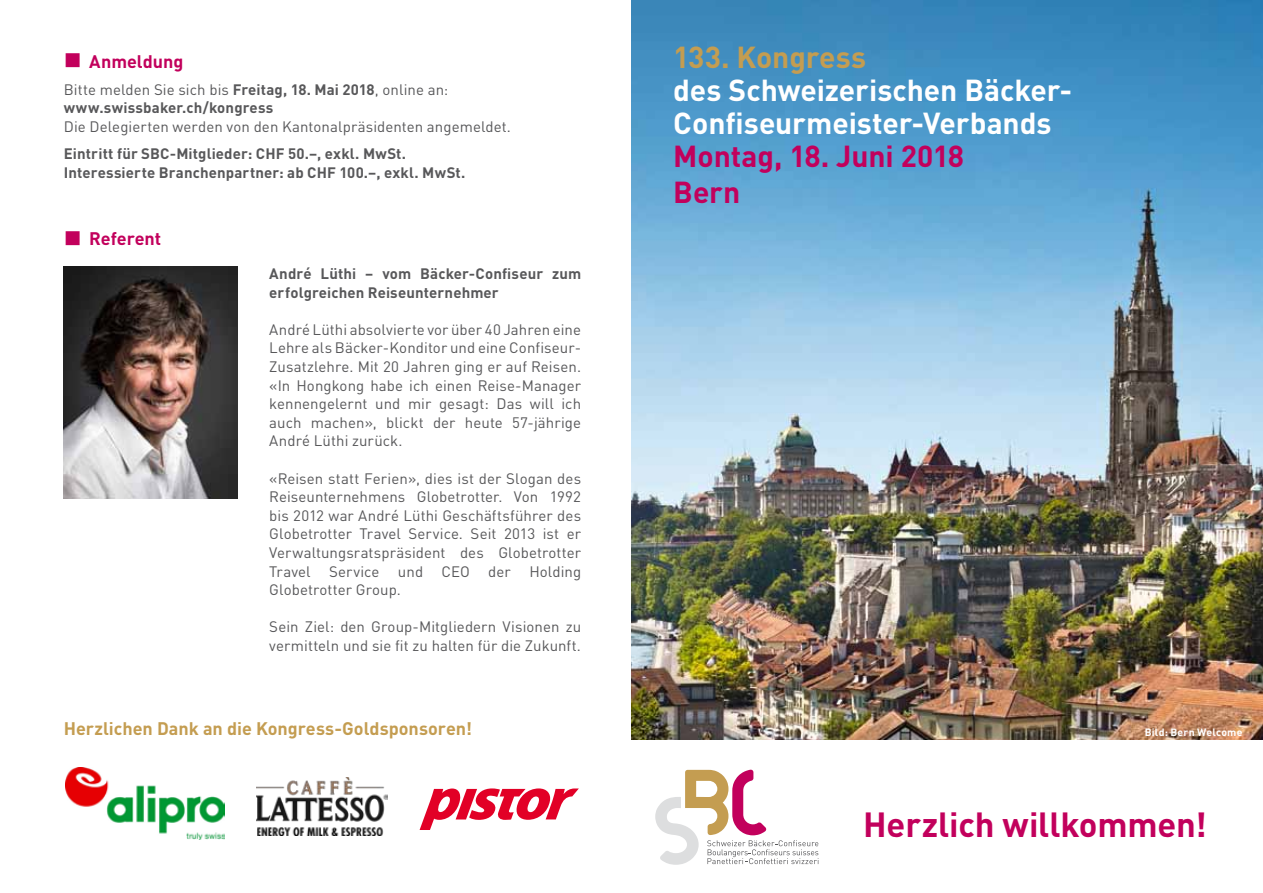
<style>
.page{position:relative;width:1263px;height:893px;background:#fff}
.page>*{position:absolute;margin:0;border:0;box-sizing:border-box;transform-origin:0 0}
.t1{font:700 34.5px "DINOT";letter-spacing:-.005em;color:#c2005c}
.t2{font:700 30px/33px "DINOT";letter-spacing:-.005em;color:#fff}
.t3{font:700 30px/36px "DINOT";letter-spacing:-.005em;color:#c2005c}
.t4{font:700 30px "DINOT";letter-spacing:-.005em;color:#c49d51}
.t5{font:700 18px "DINOT";color:#c49d51}
.t6{font:700 18px "DINOT";color:#c2005c}
.t7{font:15px/18.6px "DINOT";letter-spacing:.005em;color:#58585a;text-align:justify}
.t8{font:700 15px/18.6px "DINOT";letter-spacing:.01em;color:#58585a}
.t9{font:700 10.5px "DINOT";letter-spacing:.02em;color:#fff}
.s1{font-weight:400}
</style>
<div class="page">
<img style="left:631px;top:0;width:632px;height:740px">
<img style="left:64px;top:267px;width:174px;height:232px">
<svg style="left:420px;top:788px;width:159px;height:42px"></svg>
<img style="left:66px;top:767px;width:159px;height:73px">
<img style="left:256px;top:777px;width:131px;height:58px">
<svg style="left:655px;top:770px;width:164px;height:95px"></svg>
<p class="t6" style="left:89px;top:49px;width:96px">Anmeldung</p>
<p class="t8" style="left:64px;top:80px;width:386px"><span class="s1">Bitte melden Sie sich bis</span> Freitag, 18. Mai 2018<span class="s1">, online an: </span>www.swissbaker.ch/kongress</p>
<p class="t7" style="left:64px;top:117px;width:449px">Die Delegierten werden von den Kantonalpräsidenten angemeldet.</p>
<p class="t8" style="left:64px;top:144px;width:403px">Eintritt für SBC-Mitglieder: CHF 50.–, exkl. MwSt.<br>Interessierte Branchenpartner: ab CHF 100.–, exkl. MwSt.</p>
<p class="t6" style="left:89px;top:227px;width:73px">Referent</p>
<p class="t8" style="left:269px;top:264px;width:313px">André Lüthi – vom Bäcker-Confiseur zum erfolgreichen Reiseunternehmer</p>
<p class="t7" style="left:269px;top:320px;width:313px">André Lüthi absolvierte vor über 40 Jahren eine Lehre als Bäcker-Konditor und eine Confiseur-Zusatzlehre. Mit 20 Jahren ging er auf Reisen. «In Hongkong habe ich einen Reise-Manager kennengelernt und mir gesagt: Das will ich auch machen», blickt der heute 57-jährige André Lüthi zurück.</p>
<p class="t7" style="left:269px;top:469px;width:313px">«Reisen statt Ferien», dies ist der Slogan des Reiseunternehmens Globetrotter. Von 1992 bis 2012 war André Lüthi Geschäftsführer des Globetrotter Travel Service. Seit 2013 ist er Verwaltungsratspräsident des Globetrotter Travel Service und CEO der Holding Globetrotter Group.</p>
<p class="t7" style="left:269px;top:617px;width:313px">Sein Ziel: den Group-Mitgliedern Visionen zu vermitteln und sie fit zu halten für die Zukunft.</p>
<p class="t5" style="left:64px;top:717px;width:410px">Herzlichen Dank an die Kongress-Goldsponsoren!</p>
<h2 class="t4" style="left:673px;top:37px;width:194px">133. Kongress</h2>
<h2 class="t2" style="left:673px;top:72px;width:400px">des Schweizerischen Bäcker-<br>Confiseurmeister-Verbands</h2>
<h2 class="t3" style="left:673px;top:137px;width:292px">Montag, 18. Juni 2018<br>Bern</h2>
<p class="t9" style="left:1145px;top:725px;width:99px">Bild: Bern Welcome</p>
<h1 class="t1" style="left:863px;top:802px;width:345px">Herzlich willkommen!</h1>
</div>
